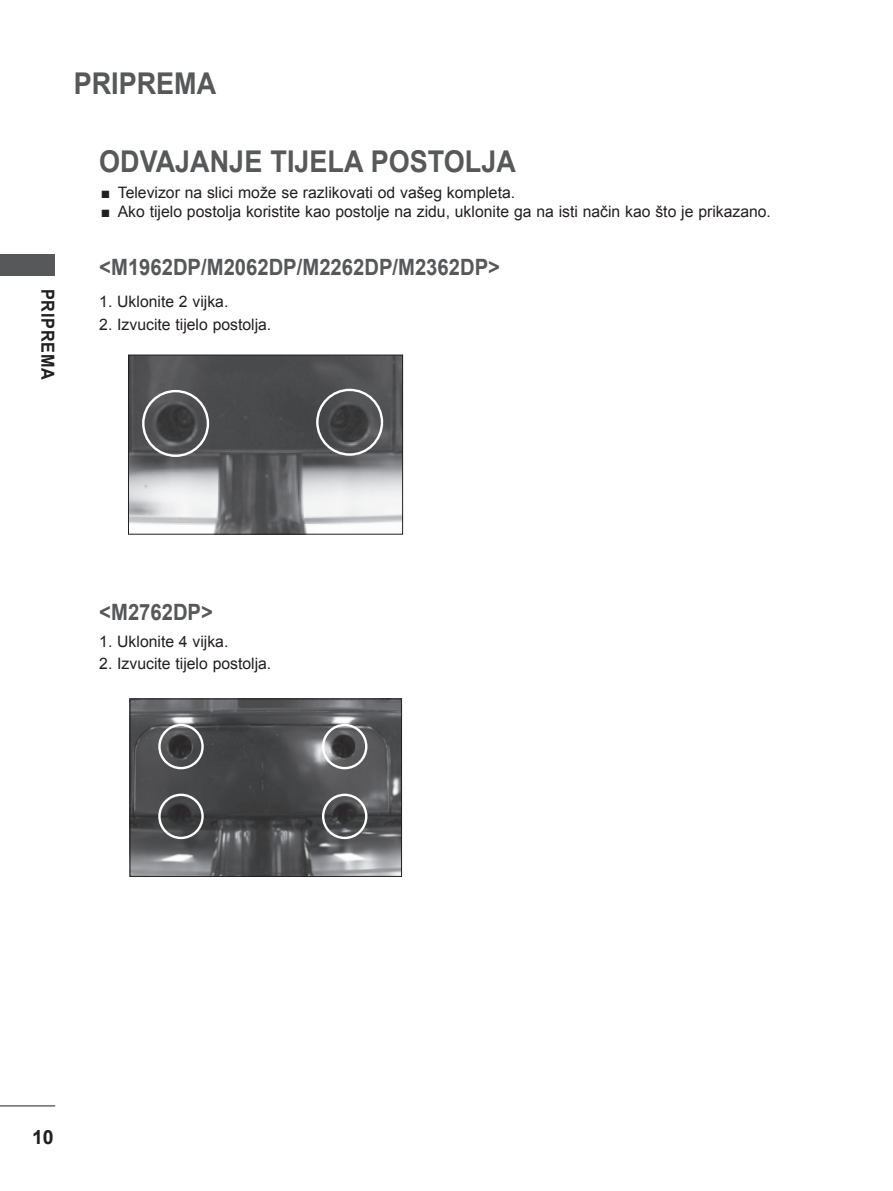
<style>
.page{position:relative;width:893px;height:1191px;background:#fff}
.page>*{position:absolute;margin:0;border:0;box-sizing:border-box;transform-origin:0 0}
.contents_body_head_2{font:700 30px "Arial";color:#57585a;scale:.9 1}
.contents_body_head_1{font:700 22.5px "Arial";color:#57585a;scale:.9 1}
.t1{font:700 19.5px "Arial";color:#231f20}
.t2{font:700 18px "Arial";letter-spacing:.05em;color:#231f20;scale:.9 1}
.body_main_10_5pt{font:15.75px "Arial";color:#231f20}
.body_main{font:15.75px "Arial";color:#231f20}
</style>
<div class="page">
<hr style="left:0;top:1105px;width:55px;height:1px;background:#231f20">
<div style="left:0;top:254px;width:54px;height:21px;background:#57585a"></div>
<img style="left:132px;top:700px;width:268px;height:174px">
<div style="left:130px;top:698px;width:272px;height:178px;border:1px solid #231f20"></div>
<div style="left:322px;top:724px;width:45px;height:45px;border:2px solid #fff;border-radius:50%"></div>
<div style="left:322px;top:793px;width:45px;height:46px;border:2px solid #fff;border-radius:50%"></div>
<div style="left:158px;top:724px;width:46px;height:45px;border:2px solid #fff;border-radius:50%"></div>
<div style="left:158px;top:793px;width:46px;height:46px;border:2px solid #fff;border-radius:50%"></div>
<img style="left:130px;top:357px;width:271px;height:175px">
<div style="left:128px;top:355px;width:275px;height:179px;border:1px solid #231f20"></div>
<div style="left:142px;top:390px;width:67px;height:67px;border:2px solid #fff;border-radius:50%"></div>
<div style="left:316px;top:389px;width:67px;height:67px;border:2px solid #fff;border-radius:50%"></div>
<h1 class="contents_body_head_2" style="left:74px;top:64px;width:160px">PRIPREMA</h1>
<p class="t2" style="left:60px;top:289px;width:103px;rotate:90deg">PRIPREMA</p>
<p class="contents_body_head_2" style="left:99px;top:141px;width:464px">ODVAJANJE TIJELA POSTOLJA</p>
<p class="body_main_10_5pt" style="left:101px;top:182px;width:416px">■ Televizor na slici može se razlikovati od vašeg kompleta.</p>
<p class="body_main_10_5pt" style="left:101px;top:201px;width:672px">■ Ako tijelo postolja koristite kao postolje na zidu, uklonite ga na isti način kao što je prikazano.</p>
<p class="contents_body_head_1" style="left:99px;top:252px;width:447px">&lt;M1962DP/M2062DP/M2262DP/M2362DP&gt;</p>
<p class="body_main" style="left:99px;top:291px;width:131px">1. Uklonite 2 vijka.</p>
<p class="body_main" style="left:99px;top:314px;width:174px">2. Izvucite tijelo postolja.</p>
<p class="contents_body_head_1" style="left:99px;top:597px;width:128px">&lt;M2762DP&gt;</p>
<p class="body_main" style="left:99px;top:631px;width:131px">1. Uklonite 4 vijka.</p>
<p class="body_main" style="left:99px;top:653px;width:174px">2. Izvucite tijelo postolja.</p>
<p class="t1" style="left:32px;top:1124px;width:23px">10</p>
</div>
